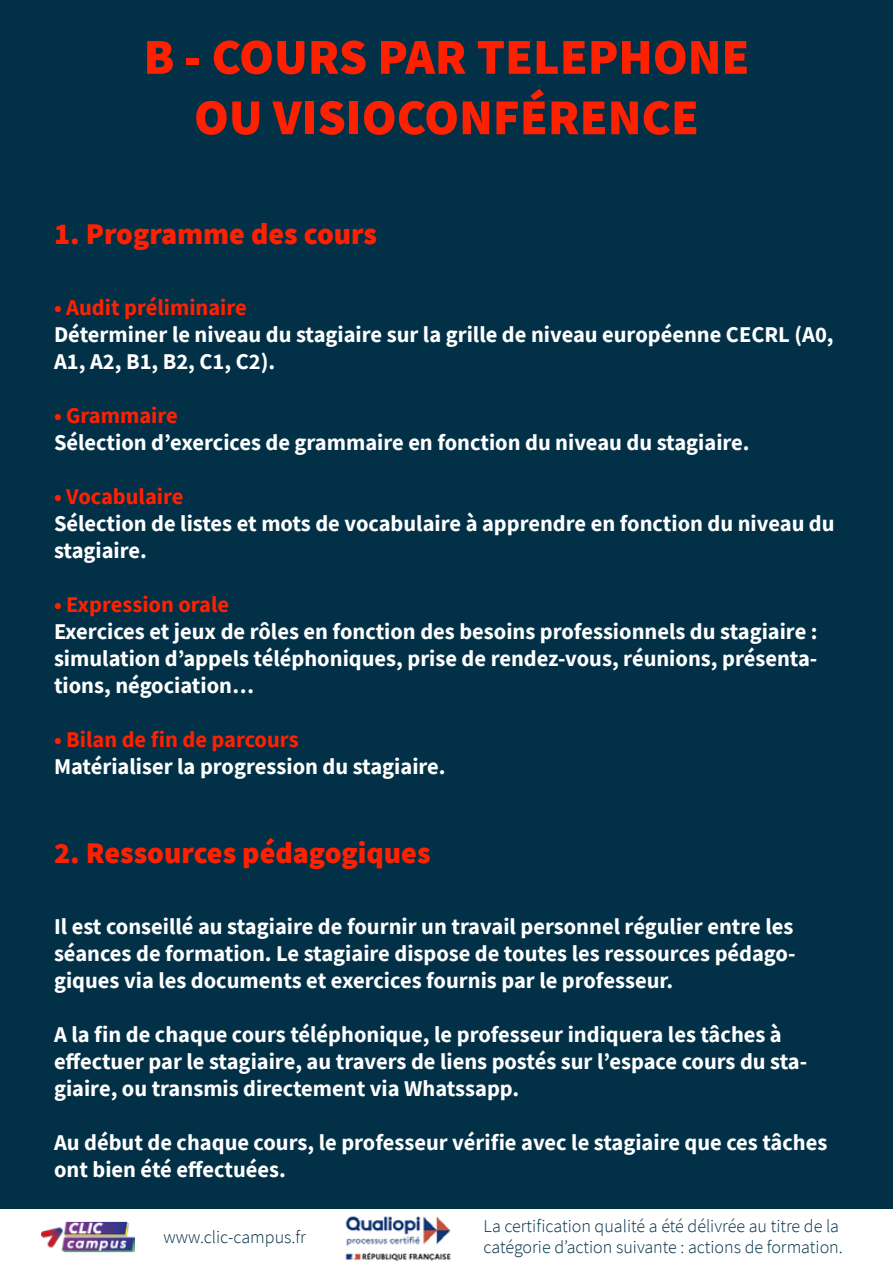
<style>
.page{position:relative;width:893px;height:1263px;background:#023047}
.page>*{position:absolute;margin:0;border:0;box-sizing:border-box;transform-origin:0 0}
.t1{font:900 50.4px/60.4px "Source Sans Pro";color:#ff2000;text-align:center}
.t2{font:900 30px "Source Sans Pro";color:#ff2000}
.t3{font:700 22.5px/27px "Source Sans Pro";color:#fff}
.t4{font:700 22.5px "Source Sans Pro";color:#ff2000}
.t5{font:300 18px/21.6px "Source Sans Pro";color:#023047}
</style>
<div class="page">
<div style="left:0;top:1209px;width:893px;height:54px;background:#fff"></div>
<img style="left:42px;top:1221px;width:92px;height:32px">
<img style="left:345px;top:1216px;width:106px;height:45px">
<h1 class="t1" style="left:144px;top:26px;width:607px">B - COURS PAR TELEPHONE<br>OU VISIOCONFÉRENCE</h1>
<h2 class="t2" style="left:54px;top:214px;width:324px">1. Programme des cours</h2>
<p class="t4" style="left:54px;top:293px;width:194px">• Audit préliminaire</p>
<p class="t3" style="left:54px;top:321px;width:781px">Déterminer le niveau du stagiaire sur la grille de niveau européenne CECRL (A0,<br>A1, A2, B1, B2, C1, C2).</p>
<p class="t4" style="left:54px;top:401px;width:125px">• Grammaire</p>
<p class="t3" style="left:54px;top:429px;width:697px">Sélection d’exercices de grammaire en fonction du niveau du stagiaire.</p>
<p class="t4" style="left:54px;top:482px;width:131px">• Vocabulaire</p>
<p class="t3" style="left:54px;top:510px;width:782px">Sélection de listes et mots de vocabulaire à apprendre en fonction du niveau du stagiaire.</p>
<p class="t4" style="left:54px;top:590px;width:177px">• Expression orale</p>
<p class="t3" style="left:54px;top:618px;width:765px;text-align:justify">Exercices et jeux de rôles en fonction des besoins professionnels du stagiaire : simulation d’appels téléphoniques, prise de rendez-vous, réunions, présenta&shy;tions, négociation…</p>
<p class="t4" style="left:54px;top:725px;width:246px">• Bilan de fin de parcours</p>
<p class="t3" style="left:54px;top:753px;width:393px">Matérialiser la progression du stagiaire.</p>
<h2 class="t2" style="left:54px;top:832px;width:378px">2. Ressources pédagogiques</h2>
<p class="t3" style="left:54px;top:912px;width:743px;text-align:justify">Il est conseillé au stagiaire de fournir un travail personnel régulier entre les séances de formation. Le stagiaire dispose de toutes les ressources pédago&shy;giques via les documents et exercices fournis par le professeur.</p>
<p class="t3" style="left:54px;top:1020px;width:755px">A la fin de chaque cours téléphonique, le professeur indiquera les tâches à effectuer par le stagiaire, au travers de liens postés sur l’espace cours du sta&shy;giaire, ou transmis directement via Whatssapp.</p>
<p class="t3" style="left:54px;top:1128px;width:775px">Au début de chaque cours, le professeur vérifie avec le stagiaire que ces tâches ont bien été effectuées.</p>
<p class="t5" style="left:163px;top:1226px;width:144px">www.clic-campus.fr</p>
<p class="t5" style="left:484px;top:1215px;width:361px">La certification qualité a été délivrée au titre de la catégorie d’action suivante : actions de formation.</p>
</div>
